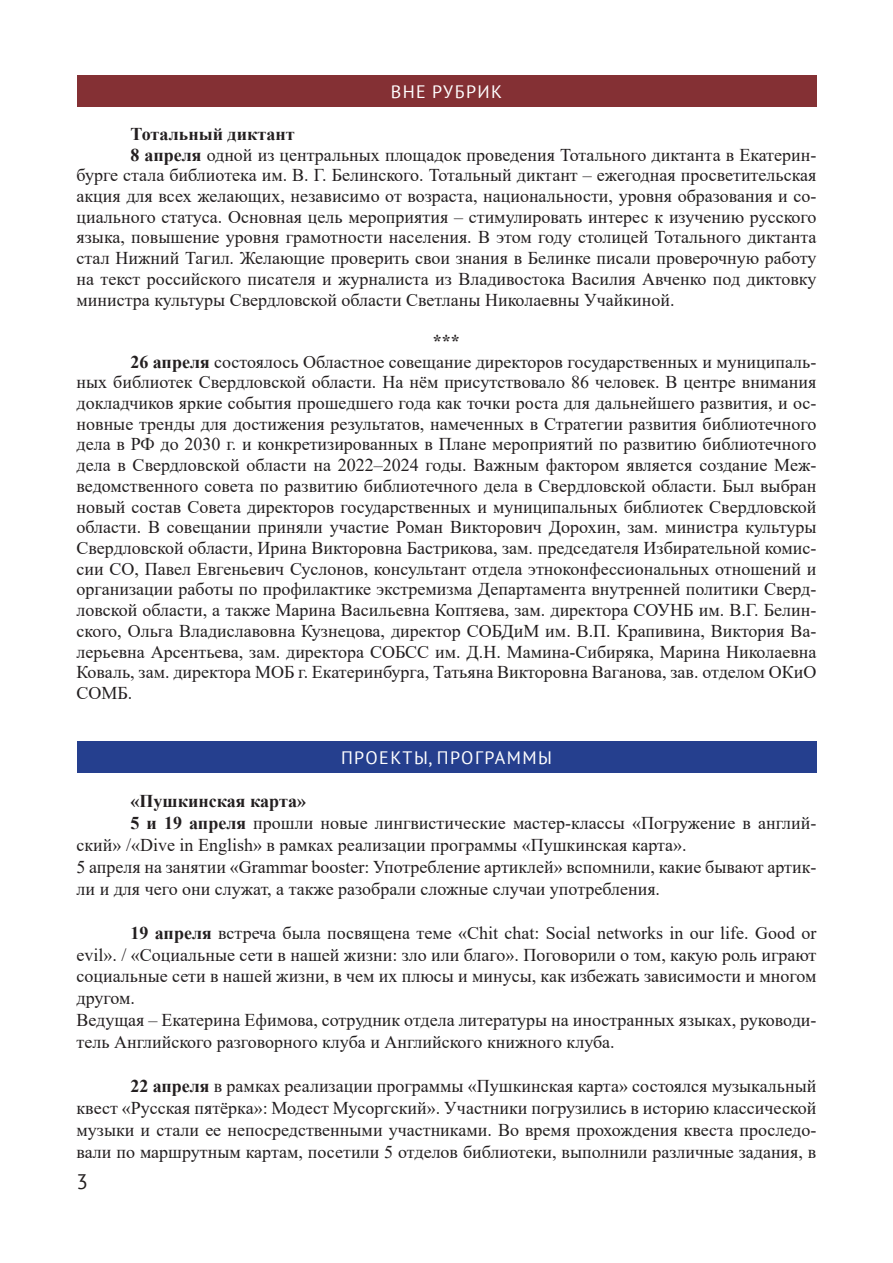
<style>
.page{position:relative;width:893px;height:1263px;background:#fff}
.page>*{position:absolute;margin:0;border:0;box-sizing:border-box;transform-origin:0 0}
.t1{font:21px "PT Sans";color:#231f20}
.основной{font:18px/20.7px "Times New Roman";color:#231f20;text-align:justify}
.основной-2{font:700 18px "Times New Roman";color:#231f20}
.подгаз{font:18px "PT Sans";letter-spacing:.08em;color:#fff}
.s1{font-weight:700}
</style>
<div class="page">
<div style="left:77px;top:741px;width:739px;height:32px;background:#253f8e"></div>
<div style="left:77px;top:75px;width:739px;height:32px;background:#843034"></div>
<p class="подгаз" style="left:391px;top:80px;width:113px">ВНЕ РУБРИК</p>
<p class="основной-2" style="left:131px;top:121px;width:166px">Тотальный диктант</p>
<p class="основной" style="left:77px;top:144px;width:741px;text-indent:54px"><span class="s1">8 апреля</span> одной из центральных площадок проведения Тотального диктанта в Екатерин&shy;бурге стала библиотека им. В. Г. Белинского. Тотальный диктант – ежегодная просветительская акция для всех желающих, независимо от возраста, национальности, уровня образования и со&shy;циального статуса. Основная цель мероприятия – стимулировать интерес к изучению русского языка, повышение уровня грамотности населения. В этом году столицей Тотального диктанта стал Нижний Тагил. Желающие проверить свои знания в Белинке писали проверочную работу на текст российского писателя и журналиста из Владивостока Василия Авченко под диктовку министра культуры Свердловской области Светланы Николаевны Учайкиной.</p>
<p class="основной-2" style="left:433px;top:328px;width:28px">***</p>
<p class="основной" style="left:77px;top:351px;width:741px;text-indent:54px"><span class="s1">26 апреля</span> состоялось Областное совещание директоров государственных и муниципаль&shy;ных библиотек Свердловской области. На нём присутствовало 86 человек. В центре внимания докладчиков яркие события прошедшего года как точки роста для дальнейшего развития, и ос&shy;новные тренды для достижения результатов, намеченных в Стратегии развития библиотечного дела в РФ до 2030 г. и конкретизированных в Плане мероприятий по развитию библиотечного дела в Свердловской области на 2022–2024 годы. Важным фактором является создание Меж&shy;ведомственного совета по развитию библиотечного дела в Свердловской области. Был выбран новый состав Совета директоров государственных и муниципальных библиотек Свердловской области. В совещании приняли участие Роман Викторович Дорохин, зам. министра культуры Свердловской области, Ирина Викторовна Бастрикова, зам. председателя Избирательной комис&shy;сии СО, Павел Евгеньевич Суслонов, консультант отдела этноконфессиональных отношений и организации работы по профилактике экстремизма Департамента внутренней политики Сверд&shy;ловской области, а также Марина Васильевна Коптяева, зам. директора СОУНБ им. В.Г. Белин&shy;ского, Ольга Владиславовна Кузнецова, директор СОБДиМ им. В.П. Крапивина, Виктория Ва&shy;лерьевна Арсентьева, зам. директора СОБСС им. Д.Н. Мамина-Сибиряка, Марина Николаевна Коваль, зам. директора МОБ г. Екатеринбурга, Татьяна Викторовна Ваганова, зав. отделом ОКиО СОМБ.</p>
<p class="подгаз" style="left:341px;top:746px;width:212px">ПРОЕКТЫ, ПРОГРАММЫ</p>
<p class="основной-2" style="left:131px;top:788px;width:177px">«Пушкинская карта»</p>
<p class="основной" style="left:77px;top:811px;width:741px;line-height:21.9px;text-indent:54px"><span class="s1">5 и 19 апреля</span> прошли новые лингвистические мастер-классы «Погружение в англий&shy;ский» /«Dive in English» в рамках реализации программы «Пушкинская карта».</p>
<p class="основной" style="left:77px;top:855px;width:741px;line-height:21.9px">5 апреля на занятии «Grammar booster: Употребление артиклей» вспомнили, какие бывают артик&shy;ли и для чего они служат, а также разобрали сложные случаи употребления.</p>
<p class="основной" style="left:77px;top:921px;width:741px;line-height:21.9px;text-indent:54px"><span class="s1">19 апреля</span> встреча была посвящена теме «Chit chat: Social networks in our life. Good or evil». / «Социальные сети в нашей жизни: зло или благо». Поговорили о том, какую роль играют социальные сети в нашей жизни, в чем их плюсы и минусы, как избежать зависимости и многом другом.</p>
<p class="основной" style="left:77px;top:1009px;width:741px;line-height:21.9px">Ведущая – Екатерина Ефимова, сотрудник отдела литературы на иностранных языках, руководи&shy;тель Английского разговорного клуба и Английского книжного клуба.</p>
<p class="основной" style="left:77px;top:1074px;width:741px;line-height:21.9px;text-indent:54px"><span class="s1">22 апреля</span> в рамках реализации программы «Пушкинская карта» состоялся музыкальный квест «Русская пятёрка»: Модест Мусоргский». Участники погрузились в историю классической музыки и стали ее непосредственными участниками. Во время прохождения квеста проследо&shy;вали по маршрутным картам, посетили 5 отделов библиотеки, выполнили различные задания, в</p>
<p class="t1" style="left:77px;top:1168px;width:13px">3</p>
</div>
